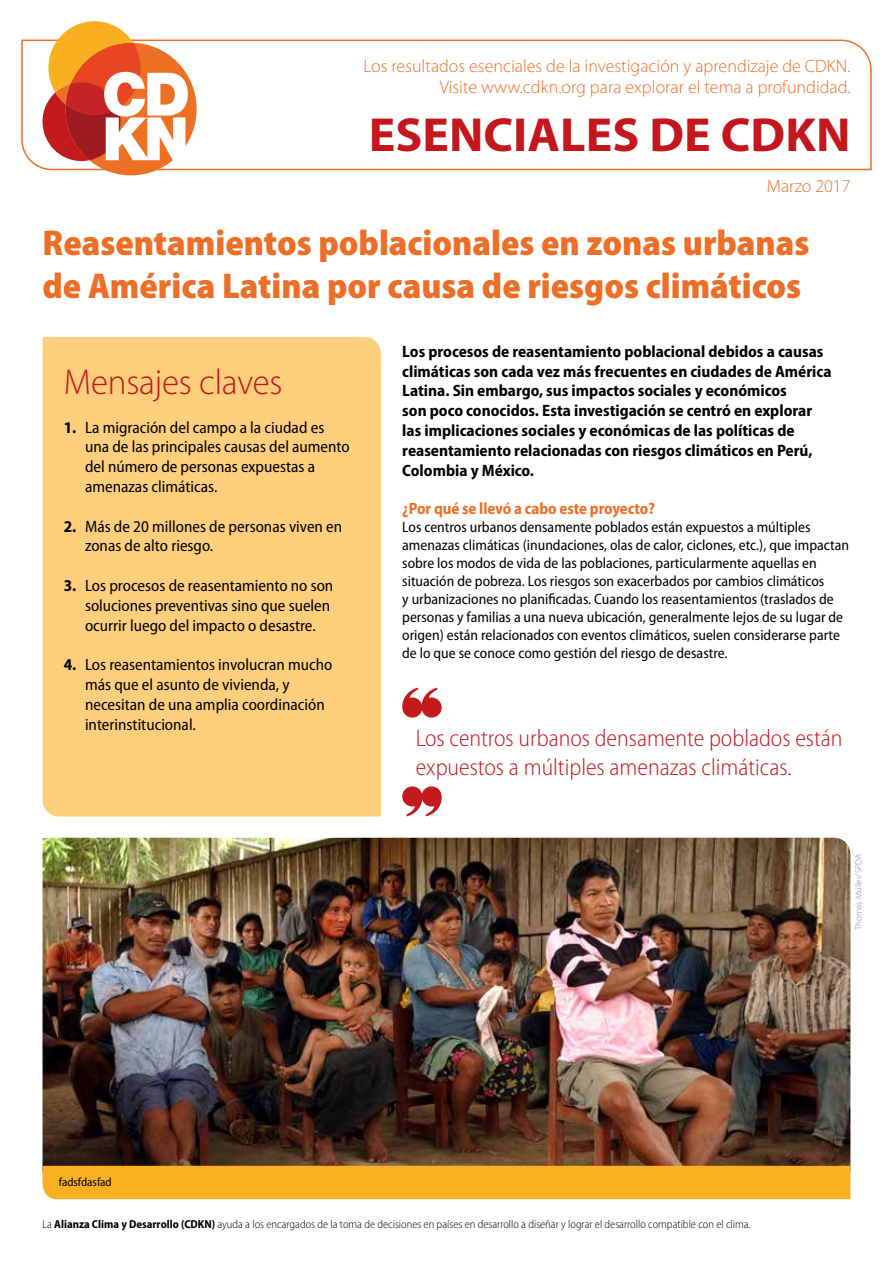
<style>
.page{position:relative;width:893px;height:1263px;background:#fff}
.page>*{position:absolute;margin:0;border:0;box-sizing:border-box;transform-origin:0 0}
.t1{font:700 48px "Myriad Pro";color:#c4161d;scale:1.04 1}
.t2{font:900 semi-condensed 36px/43.2px "Myriad Pro";color:#ed6e26}
.t3{font:300 36px "Myriad Pro";letter-spacing:-.005em;color:#c4161d}
.t4{font:300 semi-condensed 24px/28.8px "Myriad Pro";color:#c4161d}
.t5{font:300 18px/21.6px "Myriad Pro";color:#ed6e26;text-align:right}
.t6{font:semi-condensed 16.5px/19.8px "Myriad Pro";color:#000}
.t7{font:700 semi-condensed 16.5px/19.8px "Myriad Pro";color:#000}
.t8{font:700 semi-condensed 16.5px "Myriad Pro";letter-spacing:-.005em;color:#ed6e26}
.t9{font:semi-condensed 15px/18px "Myriad Pro";color:#000}
.t10{font:semi-condensed 12px "Myriad Pro";color:#000}
.t11{font:300 semi-condensed 11.55px "Myriad Pro";color:#000}
.t12{font:300 9px "Myriad Pro";color:#878787}
.s1{font-weight:700}
</style>
<div class="page">
<svg style="left:21px;top:39px;width:851px;height:132px"></svg>
<div style="left:66px;top:43px;width:131px;height:132px;background:#ed7025;border-radius:50%"></div>
<svg style="left:43px;top:21px;width:145px;height:140px"></svg>
<img style="left:43px;top:838px;width:807px;height:328px">
<div style="left:43px;top:337px;width:338px;height:479px;background:#fdce7b"></div>
<svg style="left:402px;top:687px;width:40px;height:31px"></svg>
<svg style="left:402px;top:786px;width:40px;height:30px"></svg>
<div style="left:43px;top:1166px;width:807px;height:33px;background:#f9b122"></div>
<p class="t5" style="left:364px;top:55px;width:488px">Los resultados esenciales de la investigación y aprendizaje de CDKN.<br>Visite www.cdkn.org para explorar el tema a profundidad.</p>
<h1 class="t1" style="left:369px;top:103px;width:465px">ESENCIALES DE CDKN</h1>
<p class="t5" style="left:767px;top:175px;width:85px">Marzo 2017</p>
<h2 class="t2" style="left:43px;top:221px;width:768px">Reasentamientos poblacionales en zonas urbanas de América Latina por causa de riesgos climáticos</h2>
<h2 class="t3" style="left:64px;top:360px;width:220px">Mensajes claves</h2>
<p class="t6" style="left:85px;top:417px;width:266px;text-indent:-21px"><span class="s1">1.</span> La migración del campo a la ciudad es una de las principales causas del aumento del número de personas expuestas a amenazas climáticas.</p>
<p class="t6" style="left:85px;top:516px;width:259px;text-indent:-21px"><span class="s1">2.</span> Más de 20 millones de personas viven en zonas de alto riesgo.</p>
<p class="t6" style="left:85px;top:576px;width:250px;text-indent:-21px"><span class="s1">3.</span> Los procesos de reasentamiento no son soluciones preventivas sino que suelen ocurrir luego del impacto o desastre.</p>
<p class="t6" style="left:85px;top:655px;width:249px;text-indent:-21px"><span class="s1">4.</span> Los reasentamientos involucran mucho más que el asunto de vivienda, y necesitan de una amplia coordinación interinstitucional.</p>
<p class="t7" style="left:402px;top:342px;width:431px">Los procesos de reasentamiento poblacional debidos a causas climáticas son cada vez más frecuentes en ciudades de América Latina. Sin embargo, sus impactos sociales y económicos<br>son poco conocidos. Esta investigación se centró en explorar las implicaciones sociales y económicas de las políticas de reasentamiento relacionadas con riesgos climáticos en Perú, Colombia y México.</p>
<p class="t8" style="left:402px;top:500px;width:254px">¿Por qué se llevó a cabo este proyecto?</p>
<p class="t9" style="left:402px;top:519px;width:448px">Los centros urbanos densamente poblados están expuestos a múltiples amenazas climáticas (inundaciones, olas de calor, ciclones, etc.), que impactan sobre los modos de vida de las poblaciones, particularmente aquellas en situación de pobreza. Los riesgos son exacerbados por cambios climáticos<br>y urbanizaciones no planificadas. Cuando los reasentamientos (traslados de personas y familias a una nueva ubicación, generalmente lejos de su lugar de origen) están relacionados con eventos climáticos, suelen considerarse parte de lo que se conoce como gestión del riesgo de desastre.</p>
<h3 class="t4" style="left:416px;top:724px;width:428px">Los centros urbanos densamente poblados están expuestos a múltiples amenazas climáticas.</h3>
<p class="t12" style="left:853px;top:930px;width:78px;rotate:-90deg">Thomas Müller/SPDA</p>
<p class="t10" style="left:59px;top:1175px;width:55px">fadsfdasfad</p>
<p class="t11" style="left:43px;top:1218px;width:710px">La <span class="s1">Alianza Clima y Desarrollo (CDKN)</span> ayuda a los encargados de la toma de decisiones en países en desarrollo a diseñar y lograr el desarrollo compatible con el clima.</p>
</div>
